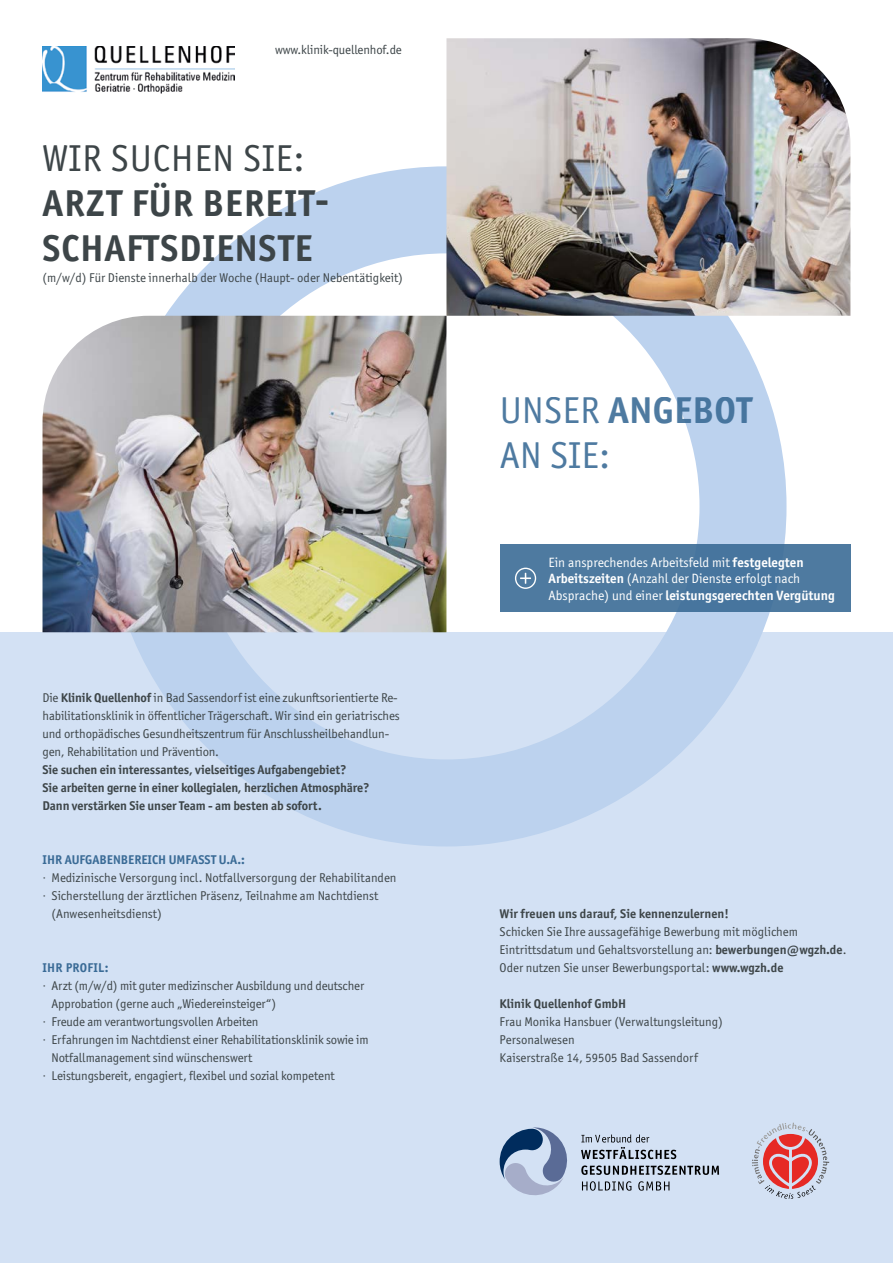
<style>
.page{position:relative;width:893px;height:1263px;background:#fff}
.page>*{position:absolute;margin:0;border:0;box-sizing:border-box;transform-origin:0 0}
.t1{font:700 37.5px/45px "Officina Sans ITC Pro";letter-spacing:.02em;color:#3d4548}
.t2{font:37.5px/45px "Officina Sans ITC Pro";color:#3a6b96}
.t3{font:37.5px "Officina Sans ITC Pro";letter-spacing:.02em;color:#3d4548}
.t4{font:13.5px/16.5px "Officina Sans ITC Pro";color:#fff}
.t5{font:12.75px/18px "Officina Sans ITC Pro";letter-spacing:-.01em;color:#3d4548}
.t6{font:700 12.75px/18px "Officina Sans ITC Pro";letter-spacing:-.01em;color:#3d4548}
.t7{font:700 12.75px "Officina Sans ITC Pro";color:#3a6b96}
.t8{font:700 12.75px "Officina Sans ITC Pro";letter-spacing:.02em;color:#3a6b96}
.s1{font-weight:700}
</style>
<div class="page">
<div style="left:0;top:632px;width:893px;height:631px;background:#d3e1f4"></div>
<div style="left:106px;top:166px;width:680px;height:680px;border:87px solid #bcd2ee;border-radius:50%"></div>
<img style="left:43px;top:46px;width:192px;height:47px">
<svg style="left:499px;top:1127px;width:68px;height:69px"></svg>
<svg style="left:582px;top:1181px;width:49px;height:10px"></svg>
<svg style="left:638px;top:1181px;width:31px;height:10px"></svg>
<svg style="left:581px;top:1165px;width:138px;height:10px"></svg>
<svg style="left:581px;top:1134px;width:95px;height:25px"></svg>
<svg style="left:752px;top:1122px;width:77px;height:77px"></svg>
<img style="left:446px;top:38px;width:404px;height:278px">
<img style="left:43px;top:316px;width:403px;height:316px">
<div style="left:500px;top:544px;width:350px;height:68px;background:#4e7aa0"></div>
<svg style="left:515px;top:568px;width:21px;height:21px"></svg>
<p class="t5" style="left:275px;top:41px;width:128px">www.klinik-quellenhof.de</p>
<h1 class="t3" style="left:43px;top:136px;width:264px">WIR SUCHEN SIE:</h1>
<h1 class="t1" style="left:43px;top:181px;width:288px">ARZT FÜR BEREIT-<br>SCHAFTSDIENSTE</h1>
<p class="t5" style="left:43px;top:269px;width:362px">(m/w/d) Für Dienste innerhalb der Woche (Haupt- oder Nebentätigkeit)</p>
<p class="t5" style="left:43px;top:689px;width:359px">Die <span class="s1">Klinik Quellenhof</span> in Bad Sassendorf ist eine zukunftsorientierte Re&shy;habilitationsklinik in öffentlicher Trägerschaft. Wir sind ein geriatrisches und orthopädisches Gesundheitszentrum für Anschlussheilbehandlun&shy;gen, Rehabilitation und Prävention.</p>
<p class="t6" style="left:43px;top:761px;width:329px">Sie suchen ein interessantes, vielseitiges Aufgabengebiet?<br>Sie arbeiten gerne in einer kollegialen, herzlichen Atmosphäre?<br>Dann verstärken Sie unser Team - am besten ab sofort.</p>
<p class="t7" style="left:43px;top:852px;width:204px">IHR AUFGABENBEREICH UMFASST U.A.:</p>
<p class="t5" style="left:43px;top:869px;width:355px">· Medizinische Versorgung incl. Notfallversorgung der Rehabilitanden</p>
<p class="t5" style="left:43px;top:887px;width:337px">· Sicherstellung der ärztlichen Präsenz, Teilnahme am Nachtdienst</p>
<p class="t5" style="left:52px;top:905px;width:112px">(Anwesenheitsdienst)</p>
<p class="t8" style="left:43px;top:960px;width:68px">IHR PROFIL:</p>
<p class="t5" style="left:43px;top:977px;width:323px">· Arzt (m/w/d) mit guter medizinscher Ausbildung und deutscher</p>
<p class="t5" style="left:52px;top:995px;width:226px">Approbation (gerne auch „Wiedereinsteiger“)</p>
<p class="t5" style="left:43px;top:1013px;width:218px">· Freude am verantwortungsvollen Arbeiten</p>
<p class="t5" style="left:43px;top:1031px;width:328px">· Erfahrungen im Nachtdienst einer Rehabilitationsklinik sowie im</p>
<p class="t5" style="left:52px;top:1049px;width:202px">Notfallmanagement sind wünschenswert</p>
<p class="t5" style="left:43px;top:1067px;width:294px">· Leistungsbereit, engagiert, flexibel und sozial kompetent</p>
<h1 class="t2" style="left:500px;top:388px;width:254px">UNSER <span class="s1">ANGEBOT<br></span>AN SIE:</h1>
<p class="t4" style="left:549px;top:554px;width:288px">Ein ansprechendes Arbeitsfeld mit <span class="s1">festgelegten<br>Arbeitszeiten</span> (Anzahl der Dienste erfolgt nach<br>Absprache) und einer <span class="s1">leistungsgerechten Vergütung</span></p>
<p class="t6" style="left:500px;top:905px;width:231px">Wir freuen uns darauf, Sie kennenzulernen!</p>
<p class="t5" style="left:500px;top:923px;width:348px">Schicken Sie Ihre aussagefähige Bewerbung mit möglichem<br>Eintrittsdatum und Gehaltsvorstellung an: <span class="s1">bewerbungen@wgzh.de</span>.<br>Oder nutzen Sie unser Bewerbungsportal: <span class="s1">www.wgzh.de</span></p>
<p class="t6" style="left:500px;top:995px;width:128px">Klinik Quellenhof GmbH</p>
<p class="t5" style="left:500px;top:1013px;width:225px">Frau Monika Hansbuer (Verwaltungsleitung)<br>Personalwesen<br>Kaiserstraße 14, 59505 Bad Sassendorf</p>
</div>
